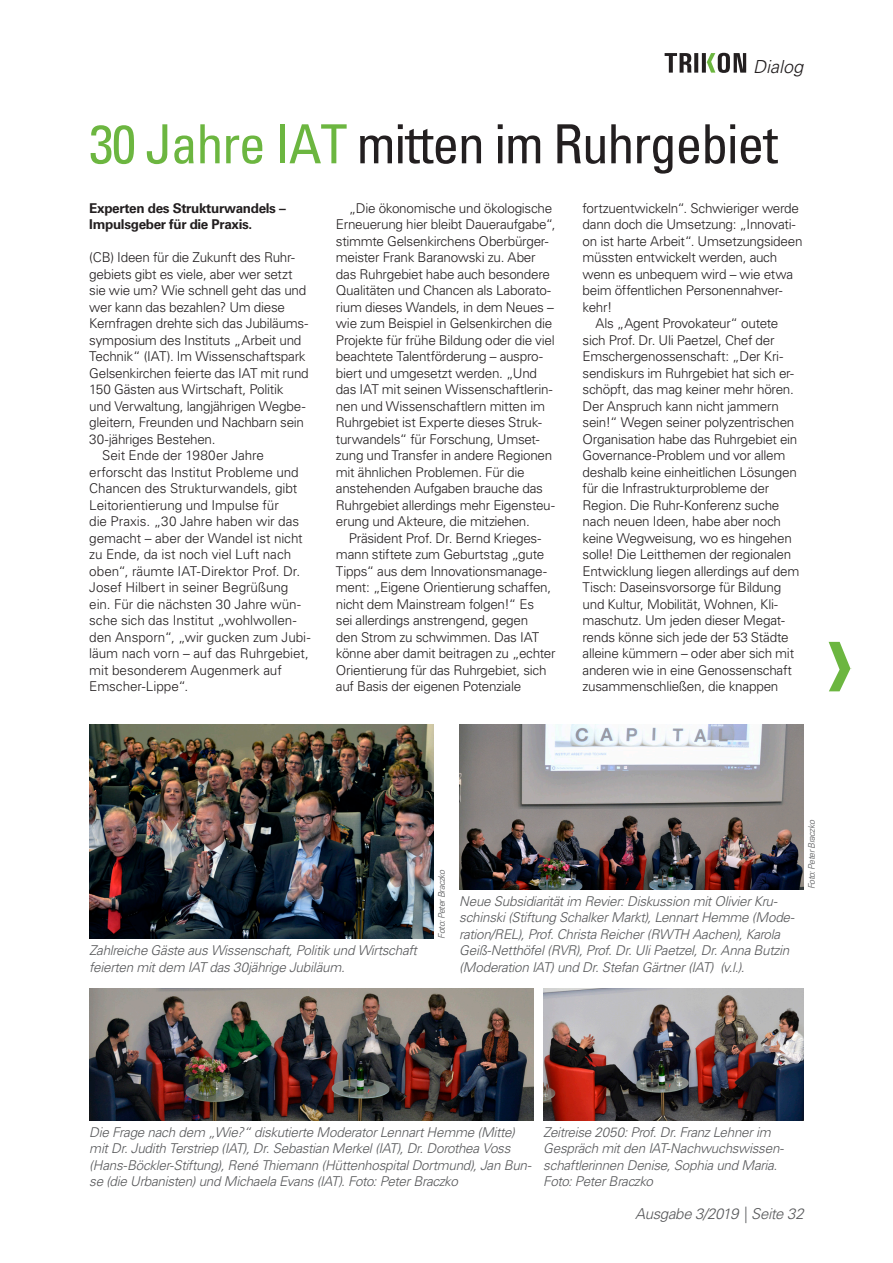
<style>
.page{position:relative;width:893px;height:1263px;background:#fff}
.page>*{position:absolute;margin:0;border:0;box-sizing:border-box;transform-origin:0 0}
.t1{font:condensed 54px "Univers LT Std";letter-spacing:-.025em;color:#231f20}
.t2{font:italic 300 18px "Univers LT Std";color:#231f20}
.t3{font:italic 300 15px "Univers LT Std";letter-spacing:-.025em;color:#57585a}
.t4{font:300 13.5px/16.5px "Univers LT Std";letter-spacing:-.02em;color:#231f20}
.t5{font:italic 300 13.5px/16.5px "Univers LT Std";letter-spacing:-.02em;color:#57585a}
.t6{font:700 13.5px/16.5px "Univers LT Std";letter-spacing:-.025em;color:#231f20}
.t7{font:italic 300 9px "Univers LT Std";color:#57585a}
.s1{color:#6cb640}
</style>
<div class="page">
<svg style="left:665px;top:53px;width:81px;height:20px"></svg>
<img style="left:89px;top:724px;width:345px;height:215px">
<img style="left:459px;top:724px;width:345px;height:165px">
<img style="left:543px;top:988px;width:261px;height:132px">
<img style="left:89px;top:988px;width:445px;height:132px">
<svg style="left:829px;top:642px;width:21px;height:49px"></svg>
<h2 class="t2" style="left:753px;top:55px;width:52px">Dialog</h2>
<h1 class="t1" style="left:89px;top:110px;width:690px"><span class="s1">30 Jahre IAT</span> mitten im Ruhrgebiet</h1>
<p class="t6" style="left:89px;top:200px;width:198px">Experten des Strukturwandels –<br>Impulsgeber für die Praxis.</p>
<p class="t4" style="left:583px;top:200px;width:218px">fortzuentwickeln“. Schwieriger werde</p>
<p class="t4" style="left:583px;top:216px;width:214px">dann doch die Umsetzung: „Innovati-</p>
<p class="t4" style="left:583px;top:233px;width:221px">on ist harte Arbeit“. Umsetzungsideen</p>
<p class="t4" style="left:583px;top:249px;width:196px">müssten entwickelt werden, auch</p>
<p class="t4" style="left:583px;top:266px;width:212px">wenn es unbequem wird – wie etwa</p>
<p class="t4" style="left:583px;top:282px;width:201px">beim öffentlichen Personennahver-</p>
<p class="t4" style="left:583px;top:299px;width:31px">kehr!</p>
<p class="t4" style="left:595px;top:315px;width:184px">Als „Agent Provokateur“ outete</p>
<p class="t4" style="left:583px;top:332px;width:194px">sich Prof. Dr. Uli Paetzel, Chef der</p>
<p class="t4" style="left:583px;top:348px;width:202px">Emschergenossenschaft: „Der Kri-</p>
<p class="t4" style="left:583px;top:365px;width:213px">sendiskurs im Ruhrgebiet hat sich er-</p>
<p class="t4" style="left:583px;top:381px;width:213px">schöpft, das mag keiner mehr hören.</p>
<p class="t4" style="left:583px;top:398px;width:198px">Der Anspruch kann nicht jammern</p>
<p class="t4" style="left:583px;top:414px;width:213px">sein!“ Wegen seiner polyzentrischen</p>
<p class="t4" style="left:583px;top:431px;width:216px">Organisation habe das Ruhrgebiet ein</p>
<p class="t4" style="left:583px;top:447px;width:204px">Governance-Problem und vor allem</p>
<p class="t4" style="left:583px;top:464px;width:216px">deshalb keine einheitlichen Lösungen</p>
<p class="t4" style="left:583px;top:480px;width:188px">für die Infrastrukturprobleme der</p>
<p class="t4" style="left:583px;top:497px;width:198px">Region. Die Ruhr-Konferenz suche</p>
<p class="t4" style="left:583px;top:513px;width:200px">nach neuen Ideen, habe aber noch</p>
<p class="t4" style="left:583px;top:530px;width:211px">keine Wegweisung, wo es hingehen</p>
<p class="t4" style="left:583px;top:546px;width:210px">solle! Die Leitthemen der regionalen</p>
<p class="t4" style="left:583px;top:562px;width:218px">Entwicklung liegen allerdings auf dem</p>
<p class="t4" style="left:583px;top:579px;width:200px">Tisch: Daseinsvorsorge für Bildung</p>
<p class="t4" style="left:583px;top:595px;width:197px">und Kultur, Mobilität, Wohnen, Kli-</p>
<p class="t4" style="left:583px;top:612px;width:204px">maschutz. Um jeden dieser Megat-</p>
<p class="t4" style="left:583px;top:628px;width:207px">rends könne sich jede der 53 Städte</p>
<p class="t4" style="left:583px;top:645px;width:213px">alleine kümmern – oder aber sich mit</p>
<p class="t4" style="left:583px;top:661px;width:211px">anderen wie in eine Genossenschaft</p>
<p class="t4" style="left:583px;top:678px;width:197px">zusammenschließen, die knappen</p>
<p class="t4" style="left:336px;top:200px;width:221px;text-indent:13px">„Die ökonomische und ökologische Erneuerung hier bleibt Daueraufgabe“, stimmte Gelsenkirchens Oberbürger&shy;meister Frank Baranowski zu. Aber das Ruhrgebiet habe auch besondere Qualitäten und Chancen als Laborato&shy;rium dieses Wandels, in dem Neues – wie zum Beispiel in Gelsenkirchen die Projekte für frühe Bildung oder die viel beachtete Talentförderung – auspro&shy;biert und umgesetzt werden. „Und das IAT mit seinen Wissenschaftlerin&shy;nen und Wissenschaftlern mitten im Ruhrgebiet ist Experte dieses Struk&shy;turwandels“ für Forschung, Umset&shy;zung und Transfer in andere Regionen mit ähnlichen Problemen. Für die anstehenden Aufgaben brauche das Ruhrgebiet allerdings mehr Eigensteu&shy;erung und Akteure, die mitziehen.</p>
<p class="t4" style="left:336px;top:530px;width:221px;text-indent:13px">Präsident Prof. Dr. Bernd Krieges&shy;mann stiftete zum Geburtstag „gute Tipps“ aus dem Innovationsmanage&shy;ment: „Eigene Orientierung schaffen, nicht dem Mainstream folgen!“ Es<br>sei allerdings anstrengend, gegen<br>den Strom zu schwimmen. Das IAT könne aber damit beitragen zu „echter Orientierung für das Ruhrgebiet, sich auf Basis der eigenen Potenziale</p>
<p class="t4" style="left:89px;top:249px;width:207px">(CB) Ideen für die Zukunft des Ruhr-</p>
<p class="t4" style="left:89px;top:266px;width:205px">gebiets gibt es viele, aber wer setzt</p>
<p class="t4" style="left:89px;top:282px;width:218px">sie wie um? Wie schnell geht das und</p>
<p class="t4" style="left:89px;top:299px;width:197px">wer kann das bezahlen? Um diese</p>
<p class="t4" style="left:89px;top:315px;width:220px">Kernfragen drehte sich das Jubiläums-</p>
<p class="t4" style="left:89px;top:332px;width:214px">symposium des Instituts „Arbeit und</p>
<p class="t4" style="left:89px;top:348px;width:218px">Technik“ (IAT). Im Wissenschaftspark</p>
<p class="t4" style="left:89px;top:365px;width:221px">Gelsenkirchen feierte das IAT mit rund</p>
<p class="t4" style="left:89px;top:381px;width:196px">150 Gästen aus Wirtschaft, Politik</p>
<p class="t4" style="left:89px;top:398px;width:218px">und Verwaltung, langjährigen Wegbe-</p>
<p class="t4" style="left:89px;top:414px;width:216px">gleitern, Freunden und Nachbarn sein</p>
<p class="t4" style="left:89px;top:431px;width:128px">30-jähriges Bestehen.</p>
<p class="t4" style="left:102px;top:447px;width:163px">Seit Ende der 1980er Jahre</p>
<p class="t4" style="left:89px;top:464px;width:211px">erforscht das Institut Probleme und</p>
<p class="t4" style="left:89px;top:480px;width:210px">Chancen des Strukturwandels, gibt</p>
<p class="t4" style="left:89px;top:497px;width:191px">Leitorientierung und Impulse für</p>
<p class="t4" style="left:89px;top:513px;width:211px">die Praxis. „30 Jahre haben wir das</p>
<p class="t4" style="left:89px;top:530px;width:215px">gemacht – aber der Wandel ist nicht</p>
<p class="t4" style="left:89px;top:546px;width:203px">zu Ende, da ist noch viel Luft nach</p>
<p class="t4" style="left:89px;top:563px;width:213px">oben“, räumte IAT-Direktor Prof. Dr.</p>
<p class="t4" style="left:89px;top:579px;width:201px">Josef Hilbert in seiner Begrüßung</p>
<p class="t4" style="left:89px;top:596px;width:213px">ein. Für die nächsten 30 Jahre wün-</p>
<p class="t4" style="left:89px;top:612px;width:209px">sche sich das Institut „wohlwollen-</p>
<p class="t4" style="left:89px;top:629px;width:223px">den Ansporn“, „wir gucken zum Jubi-</p>
<p class="t4" style="left:89px;top:645px;width:221px">läum nach vorn – auf das Ruhrgebiet,</p>
<p class="t4" style="left:89px;top:662px;width:194px">mit besonderem Augenmerk auf</p>
<p class="t4" style="left:89px;top:678px;width:101px">Emscher-Lippe“.</p>
<p class="t5" style="left:89px;top:942px;width:329px">Zahlreiche Gäste aus Wissenschaft, Politik und Wirtschaft feierten mit dem IAT das 30jährige Jubiläum.</p>
<p class="t7" style="left:436px;top:939px;width:71px;rotate:-90deg">Foto: Peter Braczko</p>
<p class="t5" style="left:459px;top:893px;width:337px">Neue Subsidiarität im Revier: Diskussion mit Olivier Kru&shy;schinski (Stiftung Schalker Markt), Lennart Hemme (Mode&shy;ration/REL), Prof. Christa Reicher (RWTH Aachen), Karola Geiß-Netthöfel (RVR), Prof. Dr. Uli Paetzel, Dr. Anna Butzin (Moderation IAT) und Dr. Stefan Gärtner (IAT) (v.l.).</p>
<p class="t7" style="left:806px;top:889px;width:71px;rotate:-90deg">Foto: Peter Braczko</p>
<p class="t5" style="left:89px;top:1124px;width:444px">Die Frage nach dem „Wie?“ diskutierte Moderator Lennart Hemme (Mitte) mit Dr. Judith Terstriep (IAT), Dr. Sebastian Merkel (IAT), Dr. Dorothea Voss (Hans-Böckler-Stiftung), René Thiemann (Hüttenhospital Dortmund), Jan Bun&shy;se (die Urbanisten) und Michaela Evans (IAT). Foto: Peter Braczko</p>
<p class="t5" style="left:543px;top:1124px;width:242px">Zeitreise 2050: Prof. Dr. Franz Lehner im Gespräch mit den IAT-Nachwuchswissen&shy;schaftlerinnen Denise, Sophia und Maria.<br>Foto: Peter Braczko</p>
<p class="t3" style="left:635px;top:1205px;width:170px">Ausgabe 3/2019 | Seite 32</p>
</div>
